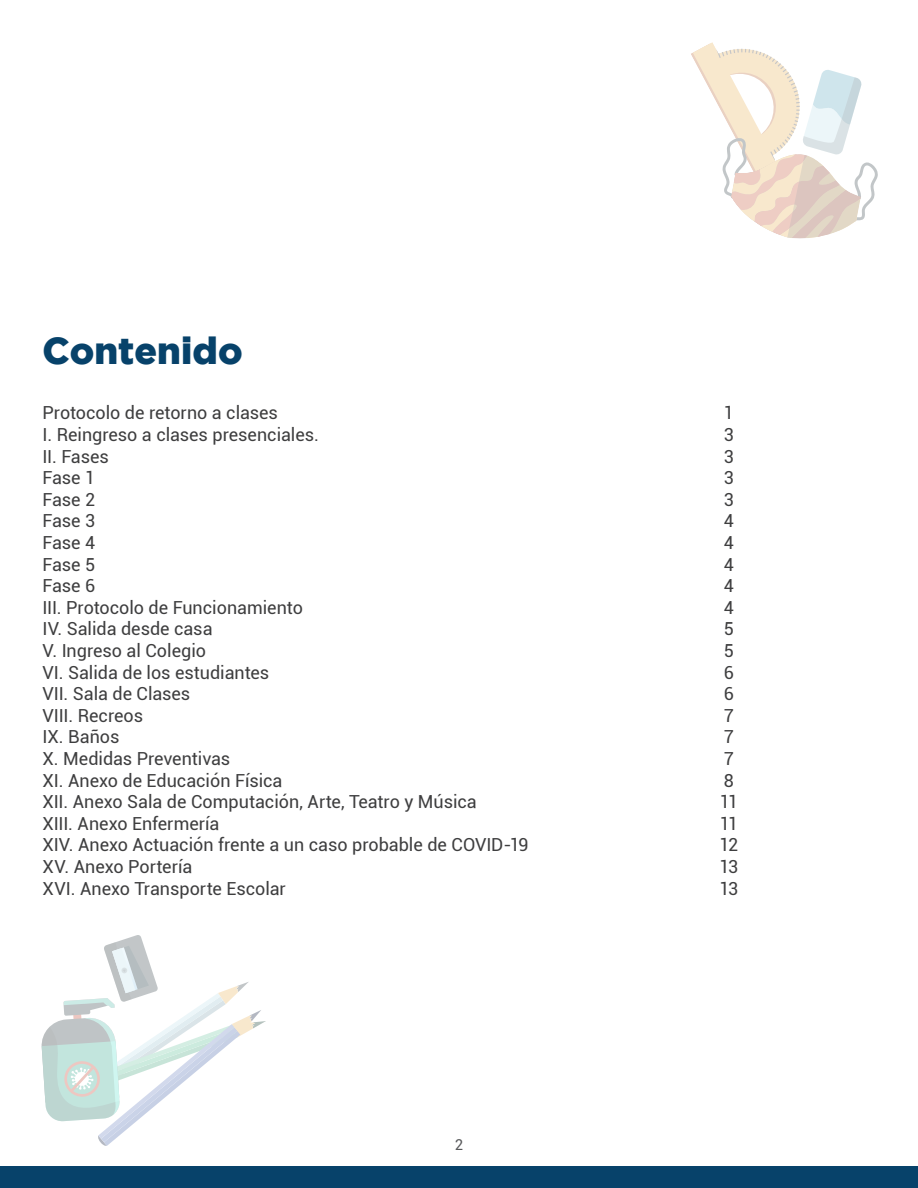
<style>
.page{position:relative;width:918px;height:1188px;background:#fff}
.page>*{position:absolute;margin:0;border:0;box-sizing:border-box;transform-origin:0 0}
.t1{font:900 37.5px "Gotham";color:#07426a}
.t2{font:18px "Roboto";letter-spacing:-.005em;color:#3e3e3f}
.t3{font:15px "Roboto";color:#57585a}
</style>
<div class="page">
<div style="left:0;top:1167px;width:918px;height:21px;background:#07426a"></div>
<svg style="left:42px;top:935px;width:224px;height:211px"></svg>
<svg style="left:691px;top:42px;width:187px;height:197px"></svg>
<h1 class="t1" style="left:43px;top:329px;width:202px">Contenido</h1>
<p class="t2" style="left:43px;top:400px;width:237px">Protocolo de retorno a clases</p>
<p class="t2" style="left:724px;top:400px;width:12px">1</p>
<p class="t2" style="left:43px;top:422px;width:278px">I. Reingreso a clases presenciales.</p>
<p class="t2" style="left:724px;top:422px;width:12px">3</p>
<p class="t2" style="left:43px;top:444px;width:68px">II. Fases</p>
<p class="t2" style="left:724px;top:444px;width:12px">3</p>
<p class="t2" style="left:43px;top:465px;width:54px">Fase 1</p>
<p class="t2" style="left:724px;top:465px;width:12px">3</p>
<p class="t2" style="left:43px;top:487px;width:54px">Fase 2</p>
<p class="t2" style="left:724px;top:487px;width:12px">3</p>
<p class="t2" style="left:43px;top:508px;width:54px">Fase 3</p>
<p class="t2" style="left:724px;top:508px;width:12px">4</p>
<p class="t2" style="left:43px;top:530px;width:54px">Fase 4</p>
<p class="t2" style="left:724px;top:530px;width:12px">4</p>
<p class="t2" style="left:43px;top:552px;width:54px">Fase 5</p>
<p class="t2" style="left:724px;top:552px;width:12px">4</p>
<p class="t2" style="left:43px;top:573px;width:54px">Fase 6</p>
<p class="t2" style="left:724px;top:573px;width:12px">4</p>
<p class="t2" style="left:43px;top:595px;width:262px">III. Protocolo de Funcionamiento</p>
<p class="t2" style="left:724px;top:595px;width:12px">4</p>
<p class="t2" style="left:43px;top:616px;width:172px">IV. Salida desde casa</p>
<p class="t2" style="left:724px;top:616px;width:12px">5</p>
<p class="t2" style="left:43px;top:638px;width:165px">V. Ingreso al Colegio</p>
<p class="t2" style="left:724px;top:638px;width:12px">5</p>
<p class="t2" style="left:43px;top:660px;width:228px">VI. Salida de los estudiantes</p>
<p class="t2" style="left:724px;top:660px;width:12px">6</p>
<p class="t2" style="left:43px;top:681px;width:149px">VII. Sala de Clases</p>
<p class="t2" style="left:724px;top:681px;width:12px">6</p>
<p class="t2" style="left:43px;top:703px;width:102px">VIII. Recreos</p>
<p class="t2" style="left:724px;top:703px;width:12px">7</p>
<p class="t2" style="left:43px;top:724px;width:78px">IX. Baños</p>
<p class="t2" style="left:724px;top:724px;width:12px">7</p>
<p class="t2" style="left:43px;top:746px;width:189px">X. Medidas Preventivas</p>
<p class="t2" style="left:724px;top:746px;width:12px">7</p>
<p class="t2" style="left:43px;top:768px;width:242px">XI. Anexo de Educación Física</p>
<p class="t2" style="left:724px;top:768px;width:12px">8</p>
<p class="t2" style="left:43px;top:789px;width:436px">XII. Anexo Sala de Computación, Arte, Teatro y Música</p>
<p class="t2" style="left:720px;top:789px;width:20px">11</p>
<p class="t2" style="left:43px;top:811px;width:179px">XIII. Anexo Enfermería</p>
<p class="t2" style="left:720px;top:811px;width:20px">11</p>
<p class="t2" style="left:43px;top:832px;width:488px">XIV. Anexo Actuación frente a un caso probable de COVID-19</p>
<p class="t2" style="left:720px;top:832px;width:20px">12</p>
<p class="t2" style="left:43px;top:854px;width:151px">XV. Anexo Portería</p>
<p class="t2" style="left:720px;top:854px;width:20px">13</p>
<p class="t2" style="left:43px;top:876px;width:245px">XVI. Anexo Transporte Escolar</p>
<p class="t2" style="left:720px;top:876px;width:20px">13</p>
<p class="t3" style="left:455px;top:1134px;width:10px">2</p>
</div>
